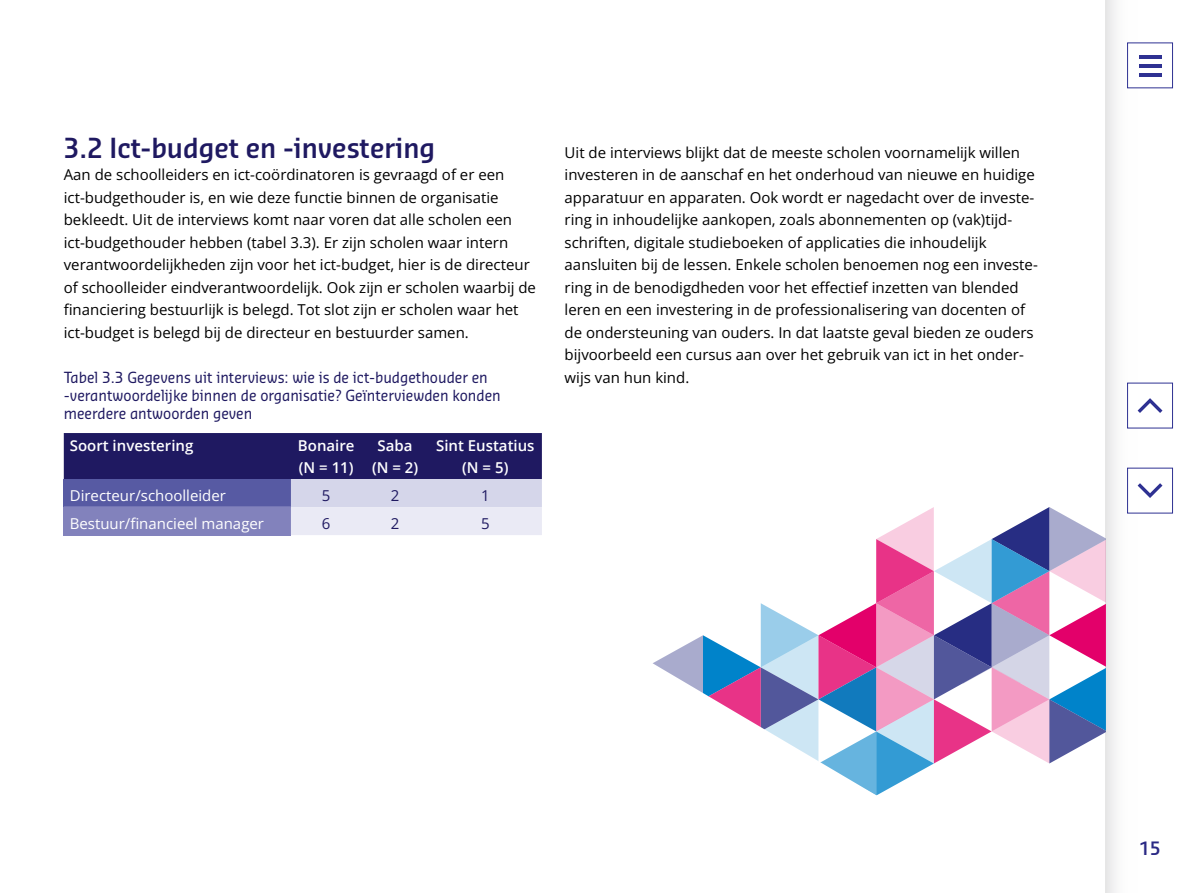
<style>
.page{position:relative;width:1191px;height:893px;background:#fff}
.page>*{position:absolute;margin:0;border:0;box-sizing:border-box;transform-origin:0 0}
.H3_Paragraafkop{font:600 27px "Sansa Sm Con Pro";color:#1f1961}
.t1{font:600 18px "Sansa Sm Con Pro";color:#2a2985}
.P_Broodtekst{font:15px/22.5px "Open Sans";color:#000}
.P_Fotobijschrift{font:15px/18px "Sansa Sm Con Pro";color:#1f1961}
.TR-Tabel_rij{font:15px "Open Sans";color:#fff}
.TH-Tabelkop_rechts{font:600 15px/22.5px "Open Sans";color:#fff;text-align:center}
.TH-Tabelkop_links{font:600 15px "Open Sans";color:#fff}
.TR-Tabelrij_2{font:15px "Open Sans";color:#1f1961}
</style>
<div class="page">
<div style="left:1106px;top:0;width:42px;height:893px;background:linear-gradient(to right,#f0f0f0,#fff)"></div>
<div style="left:1127px;top:43px;width:45px;height:45px;background:#fff"></div>
<hr style="left:1138px;top:55px;width:23px;height:4px;background:#2e3192">
<hr style="left:1138px;top:73px;width:23px;height:4px;background:#2e3192">
<hr style="left:1138px;top:64px;width:23px;height:4px;background:#2e3192">
<div style="left:1127px;top:468px;width:45px;height:45px;background:#fff"></div>
<svg style="left:1137px;top:483px;width:25px;height:15px"></svg>
<div style="left:1127px;top:383px;width:45px;height:45px;background:#fff"></div>
<svg style="left:1137px;top:398px;width:25px;height:15px"></svg>
<svg style="left:64px;top:433px;width:478px;height:102px;background:#6a689e"></svg>
<hr style="left:64px;top:506px;width:227px;height:2px;background:#8282bc">
<svg style="left:653px;top:507px;width:453px;height:288px"></svg>
<h3 class="H3_Paragraafkop" style="left:64px;top:129px;width:373px">3.2 Ict-budget en -investering</h3>
<p class="P_Broodtekst" style="left:64px;top:163px;width:474px">Aan de schoolleiders en ict-coördinatoren is gevraagd of er een ict-budgethouder is, en wie deze functie binnen de organisatie bekleedt. Uit de interviews komt naar voren dat alle scholen een ict-budgethouder hebben (tabel 3.3). Er zijn scholen waar intern verantwoordelijkheden zijn voor het ict-budget, hier is de directeur of schoolleider eindverantwoordelijk. Ook zijn er scholen waarbij de financiering bestuurlijk is belegd. Tot slot zijn er scholen waar het ict-budget is belegd bij de directeur en bestuurder samen.</p>
<p class="P_Fotobijschrift" style="left:64px;top:368px;width:438px">Tabel 3.3 Gegevens uit interviews: wie is de ict-budgethouder en -verantwoordelijke binnen de organisatie? Geïnterviewden konden meerdere antwoorden geven</p>
<p class="TH-Tabelkop_links" style="left:70px;top:435px;width:125px">Soort investering</p>
<p class="TH-Tabelkop_rechts" style="left:298px;top:433px;width:58px;text-align:left">Bonaire (N = 11)</p>
<p class="TH-Tabelkop_rechts" style="left:372px;top:433px;width:48px">Saba (N = 2)</p>
<p class="TH-Tabelkop_rechts" style="left:436px;top:433px;width:100px">Sint Eustatius (N = 5)</p>
<p class="TR-Tabel_rij" style="left:70px;top:485px;width:158px">Directeur/schoolleider</p>
<p class="TR-Tabelrij_2" style="left:322px;top:485px;width:10px">5</p>
<p class="TR-Tabelrij_2" style="left:391px;top:485px;width:10px">2</p>
<p class="TR-Tabelrij_2" style="left:481px;top:485px;width:10px">1</p>
<p class="TR-Tabel_rij" style="left:70px;top:513px;width:196px">Bestuur/financieel manager</p>
<p class="TR-Tabelrij_2" style="left:322px;top:513px;width:10px">6</p>
<p class="TR-Tabelrij_2" style="left:391px;top:513px;width:10px">2</p>
<p class="TR-Tabelrij_2" style="left:481px;top:513px;width:10px">5</p>
<p class="P_Broodtekst" style="left:564px;top:140px;width:475px">Uit de interviews blijkt dat de meeste scholen voornamelijk willen investeren in de aanschaf en het onderhoud van nieuwe en huidige apparatuur en apparaten. Ook wordt er nagedacht over de investe&shy;ring in inhoudelijke aankopen, zoals abonnementen op (vak)tijd&shy;schriften, digitale studieboeken of applicaties die inhoudelijk aansluiten bij de lessen. Enkele scholen benoemen nog een investe&shy;ring in de benodigdheden voor het effectief inzetten van blended leren en een investering in de professionalisering van docenten of de ondersteuning van ouders. In dat laatste geval bieden ze ouders bijvoorbeeld een cursus aan over het gebruik van ict in het onder&shy;wijs van hun kind.</p>
<p class="t1" style="left:1139px;top:836px;width:22px">15</p>
</div>
